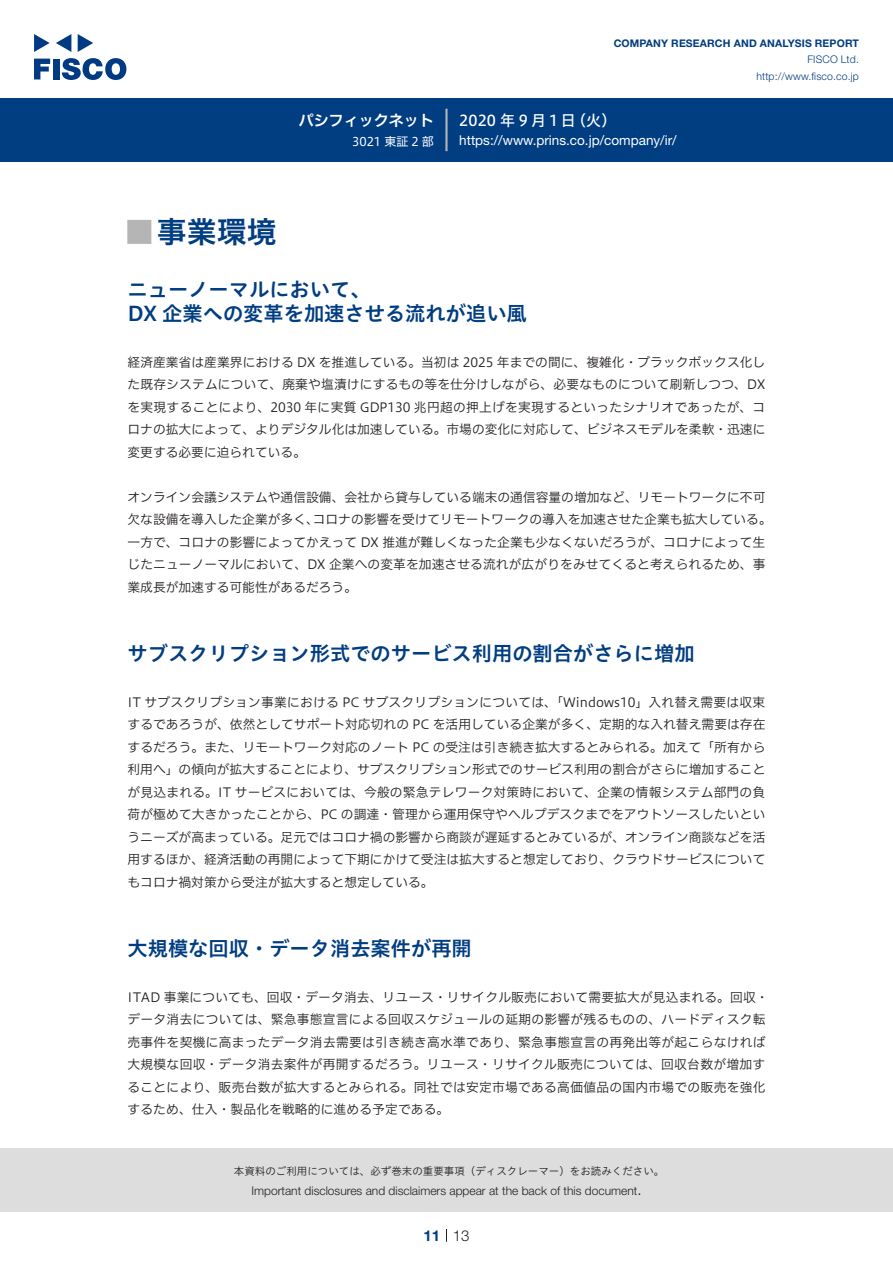
<style>
.page{position:relative;width:893px;height:1263px;background:#fff}
.page>*{position:absolute;margin:0;border:0;box-sizing:border-box;transform-origin:0 0}
.t1{font:30px "Hiragino UD Sans Std N W6";color:#003d81}
.t2{font:700 24px "Koz Go Pro";color:#b5b5b6}
.t3{font:20.25px/24px "Hiragino UD Sans Std W6";color:#003d81}
.t4{font:15px "Hiragino UD Sans F Std N W5";letter-spacing:.185em;color:#fff}
.t5{font:15px "Hiragino UD Sans F Std N W6";color:#fff}
.t6{font:300 15px "Helvetica Neue LT Std";color:#231f20}
.t7{font:700 15px "Helvetica Neue LT Std";color:#003d81}
.t8{font:13.5px "Helvetica Neue LT Std";color:#fff}
.t9{font:12.75px/22.5px "Hiragino UD Sans F Std N W3";letter-spacing:.005em;color:#231f20}
.t10{font:300 12px "Helvetica Neue LT Std";color:#231f20}
.t11{font:12px "Hiragino UD Sans F Std N W4";color:#fff}
.t12{font:10.5px "Hiragino UD Sans Std W3";color:#231f20}
.t13{font:700 10.5px "Helvetica Neue LT Std";letter-spacing:.015em;color:#003d81}
.t14{font:300 10.5px/16.5px "Helvetica Neue LT Std";letter-spacing:.015em;color:#003d81;text-align:right}
</style>
<div class="page">
<div style="left:0;top:1148px;width:893px;height:64px;background:#ddd"></div>
<svg style="left:34px;top:59px;width:16px;height:20px"></svg>
<div style="left:53px;top:59px;width:6px;height:20px;background:#003a83"></div>
<svg style="left:62px;top:58px;width:64px;height:22px"></svg>
<svg style="left:34px;top:34px;width:16px;height:18px"></svg>
<svg style="left:78px;top:34px;width:15px;height:18px"></svg>
<svg style="left:56px;top:34px;width:15px;height:18px"></svg>
<div style="left:0;top:98px;width:893px;height:64px;background:#003d81"></div>
<hr style="left:445px;top:109px;width:3px;height:42px;background:#b5b5b6">
<svg style="left:446px;top:1229px;width:1px;height:13px"></svg>
<p class="t5" style="left:299px;top:109px;width:137px">パシフィックネット</p>
<p class="t11" style="left:352px;top:132px;width:83px">3021 東証 2 部</p>
<p class="t13" style="left:614px;top:37px;width:247px">COMPANY RESEARCH AND ANALYSIS REPORT</p>
<p class="t14" style="left:756px;top:51px;width:104px">FISCO Ltd. http://www.fisco.co j p.</p>
<p class="t4" style="left:459px;top:109px;width:118px">2020年9月1日</p>
<p class="t4" style="left:571px;top:109px;width:47px">（火(</p>
<p class="t8" style="left:459px;top:132px;width:219px">https://www.prins.co j p. /company /i r/</p>
<h1 class="t1" style="left:157px;top:209px;width:121px">事業環境</h1>
<h2 class="t2" style="left:128px;top:217px;width:25px">█</h2>
<h3 class="t3" style="left:128px;top:276px;width:401px">ニューノーマルにおいて、<br>DX 企業への変革を加速させる流れが追い風</h3>
<p class="t9" style="left:128px;top:350px;width:639px;text-align:justify">経済産業省は産業界における DX を推進している。当初は 2025 年までの間に、複雑化・ブラックボックス化した既存システムについて、廃棄や塩漬けにするもの等を仕分けしながら、必要なものについて刷新しつつ、DXを実現することにより、2030 年に実質 GDP130 兆円超の押上げを実現するといったシナリオであったが、コロナの拡大によって、よりデジタル化は加速している。市場の変化に対応して、ビジネスモデルを柔軟・迅速に変更する必要に迫られている。</p>
<p class="t9" style="left:313px;top:485px;width:460px;text-indent:-185px">オンライン会議システムや通信設備、会社から貸与している端末の通信容量の増加など、リモートワークに不可コロナの影響を受けてリモートワークの導入を加速させた企業も拡大している。</p>
<p class="t9" style="left:128px;top:508px;width:639px">欠な設備を導入した企業が多く、<br>一方で、コロナの影響によってかえって DX 推進が難しくなった企業も少なくないだろうが、コロナによって生じたニューノーマルにおいて、DX 企業への変革を加速させる流れが広がりをみせてくると考えられるため、事業成長が加速する可能性があるだろう。</p>
<h3 class="t3" style="left:128px;top:640px;width:568px">サブスクリプション形式でのサービス利用の割合がさらに増加</h3>
<p class="t9" style="left:128px;top:690px;width:639px;text-align:justify">IT サブスクリプション事業における PC サブスクリプションについては、「Windows10」入れ替え需要は収束するであろうが、依然としてサポート対応切れの PC を活用している企業が多く、定期的な入れ替え需要は存在するだろう。また、リモートワーク対応のノート PC の受注は引き続き拡大するとみられる。加えて「所有から利用へ」の傾向が拡大することにより、サブスクリプション形式でのサービス利用の割合がさらに増加することが見込まれる。IT サービスにおいては、今般の緊急テレワーク対策時において、企業の情報システム部門の負荷が極めて大きかったことから、PC の調達・管理から運用保守やヘルプデスクまでをアウトソースしたいというニーズが高まっている。足元ではコロナ禍の影響から商談が遅延するとみているが、オンライン商談などを活用するほか、経済活動の再開によって下期にかけて受注は拡大すると想定しており、クラウドサービスについてもコロナ禍対策から受注が拡大すると想定している。</p>
<h3 class="t3" style="left:128px;top:935px;width:346px">大規模な回収・データ消去案件が再開</h3>
<p class="t9" style="left:128px;top:985px;width:642px">ITAD 事業についても、回収・データ消去、リユース・リサイクル販売において需要拡大が見込まれる。回収・データ消去については、緊急事態宣言による回収スケジュールの延期の影響が残るものの、ハードディスク転売事件を契機に高まったデータ消去需要は引き続き高水準であり、緊急事態宣言の再発出等が起こらなければ大規模な回収・データ消去案件が再開するだろう。リユース・リサイクル販売については、回収台数が増加することにより、販売台数が拡大するとみられる。同社では安定市場である高価値品の国内市場での販売を強化するため、仕入・製品化を戦略的に進める予定である。</p>
<p class="t12" style="left:234px;top:1163px;width:432px">本資料のご利用については、必ず巻末の重要事項（ディスクレーマー）をお読みください。</p>
<p class="t6" style="left:637px;top:1180px;width:6px">.</p>
<p class="t10" style="left:251px;top:1183px;width:387px">Important disclosures and disclaimers appear at the back of this document</p>
<p class="t7" style="left:423px;top:1226px;width:18px">11</p>
<p class="t6" style="left:453px;top:1226px;width:18px">13</p>
</div>
